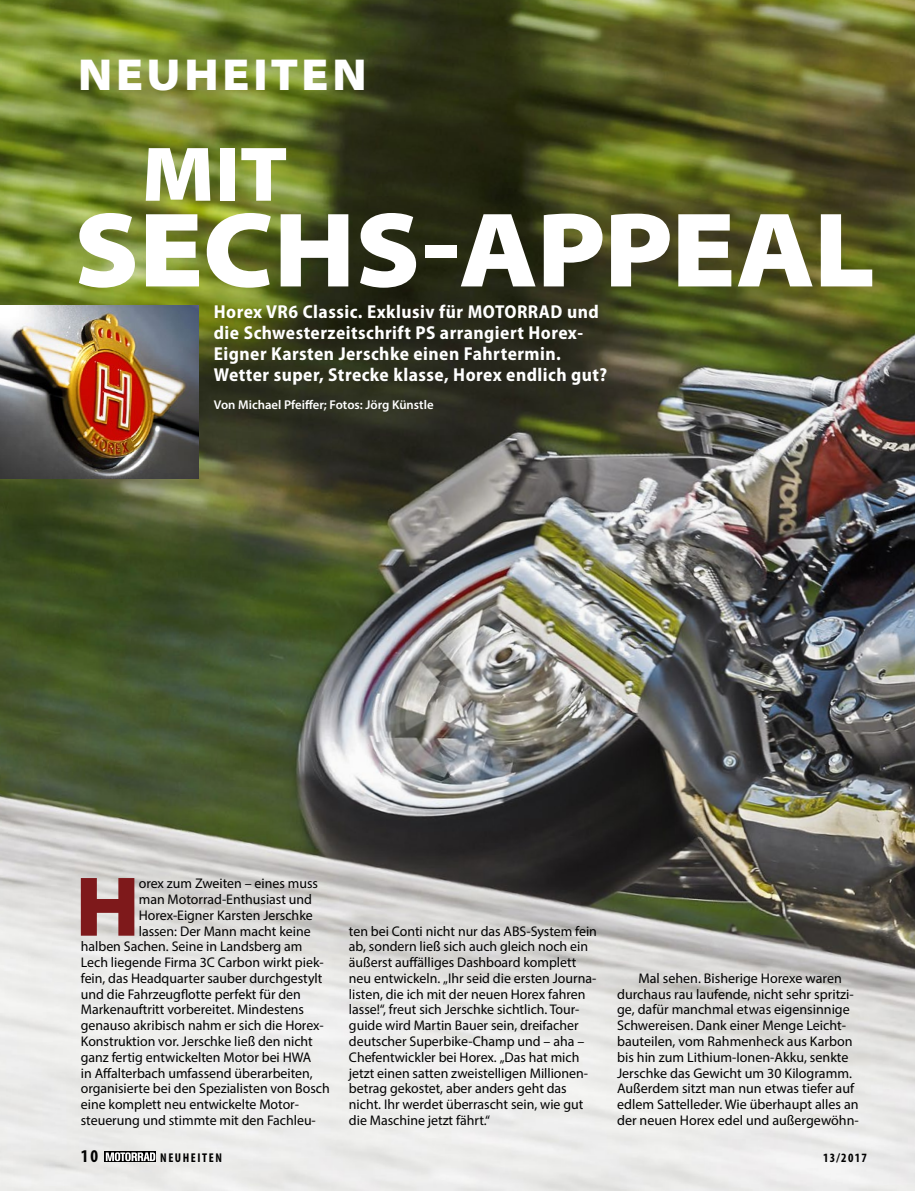
<style>
.page{position:relative;width:915px;height:1191px;background:#fff}
.page>*{position:absolute;margin:0;border:0;box-sizing:border-box;transform-origin:0 0}
.t1{font:900 semi-expanded 107.1px "Myriad Pro";letter-spacing:-.005em;color:#fff}
.t2{font:900 semi-expanded 85.5px "Myriad Pro";color:#7e191b}
.t3{font:900 semi-expanded 78px "Myriad Pro";color:#fff}
.t4{font:900 semi-expanded 45px "Myriad Pro";letter-spacing:.08em;color:#fff}
.t5{font:700 semi-condensed 18.75px/21px "Myriad Pro";letter-spacing:.025em;color:#fff}
.t6{font:700 condensed 18px "Myriad Pro";color:#000}
.t7{font:14.1px/15.8px "Myriad Pro";color:#000}
.t8{font:600 12.75px "Myriad Pro";color:#fff}
.t9{font:700 condensed 12.75px "Myriad Pro";letter-spacing:.12em;color:#000}
</style>
<div class="page">
<img style="left:0;top:0;width:914px;height:1191px">
<img style="left:0;top:305px;width:199px;height:174px">
<svg style="left:104px;top:1151px;width:52px;height:10px"></svg>
<svg style="left:106px;top:1152px;width:49px;height:9px"></svg>
<h3 class="t4" style="left:78px;top:49px;width:290px">NEUHEITEN</h3>
<h3 class="t3" style="left:141px;top:130px;width:148px">MIT</h3>
<h1 class="t1" style="left:74px;top:189px;width:802px">SECHS-APPEAL</h1>
<h3 class="t5" style="left:214px;top:301px;width:395px">Horex VR6 Classic. Exklusiv für MOTORRAD und die Schwesterzeitschrift PS arrangiert Horex-Eigner Karsten Jerschke einen Fahrtermin.<br>Wetter super, Strecke klasse, Horex endlich gut?</h3>
<p class="t8" style="left:214px;top:396px;width:221px">Von Michael Pfeiffer; Fotos: Jörg Künstle</p>
<h2 class="t2" style="left:75px;top:857px;width:66px">H</h2>
<p class="t7" style="left:139px;top:875px;width:181px">orex zum Zweiten – eines muss</p>
<p class="t7" style="left:139px;top:891px;width:175px">man Motorrad-Enthusiast und</p>
<p class="t7" style="left:139px;top:907px;width:175px">Horex-Eigner Karsten Jerschke</p>
<p class="t7" style="left:139px;top:923px;width:173px">lassen: Der Mann macht keine</p>
<p class="t7" style="left:81px;top:938px;width:223px">halben Sachen. Seine in Landsberg am</p>
<p class="t7" style="left:81px;top:954px;width:244px">Lech liegende Firma 3C Carbon wirkt piek-</p>
<p class="t7" style="left:81px;top:970px;width:243px">fein, das Headquarter sauber durchgestylt</p>
<p class="t7" style="left:81px;top:986px;width:221px">und die Fahrzeugflotte perfekt für den</p>
<p class="t7" style="left:81px;top:1001px;width:225px">Markenauftritt vorbereitet. Mindestens</p>
<p class="t7" style="left:81px;top:1017px;width:244px">genauso akribisch nahm er sich die Horex-</p>
<p class="t7" style="left:81px;top:1033px;width:233px">Konstruktion vor. Jerschke ließ den nicht</p>
<p class="t7" style="left:81px;top:1049px;width:232px">ganz fertig entwickelten Motor bei HWA</p>
<p class="t7" style="left:81px;top:1064px;width:233px">in Affalterbach umfassend überarbeiten,</p>
<p class="t7" style="left:81px;top:1080px;width:250px">organisierte bei den Spezialisten von Bosch</p>
<p class="t7" style="left:81px;top:1096px;width:219px">eine komplett neu entwickelte Motor-</p>
<p class="t7" style="left:81px;top:1112px;width:236px">steuerung und stimmte mit den Fachleu-</p>
<p class="t7" style="left:349px;top:923px;width:249px">ten bei Conti nicht nur das ABS-System fein ab, sondern ließ sich auch gleich noch ein äußerst auffälliges Dashboard komplett neu entwickeln. „Ihr seid die ersten Journa&shy;listen, die ich mit der neuen Horex fahren lasse!“, freut sich Jerschke sichtlich. Tour&shy;guide wird Martin Bauer sein, dreifacher deutscher Superbike-Champ und – aha – Chefentwickler bei Horex. „Das hat mich jetzt einen satten zweistelligen Millionen&shy;betrag gekostet, aber anders geht das nicht. Ihr werdet überrascht sein, wie gut die Maschine jetzt fährt.“</p>
<p class="t7" style="left:617px;top:970px;width:243px;text-indent:21px">Mal sehen. Bisherige Horexe waren durchaus rau laufende, nicht sehr spritzi&shy;ge, dafür manchmal etwas eigensinnige Schwereisen. Dank einer Menge Leicht&shy;bauteilen, vom Rahmenheck aus Karbon bis hin zum Lithium-Ionen-Akku, senkte Jerschke das Gewicht um 30 Kilogramm.<br>Außerdem sitzt man nun etwas tiefer auf edlem Sattelleder. Wie überhaupt alles an der neuen Horex edel und außergewöhn-</p>
<p class="t6" style="left:81px;top:1144px;width:19px">10</p>
<p class="t9" style="left:160px;top:1149px;width:63px">NEUHEITEN</p>
<p class="t9" style="left:822px;top:1149px;width:45px">13/2017</p>
</div>
